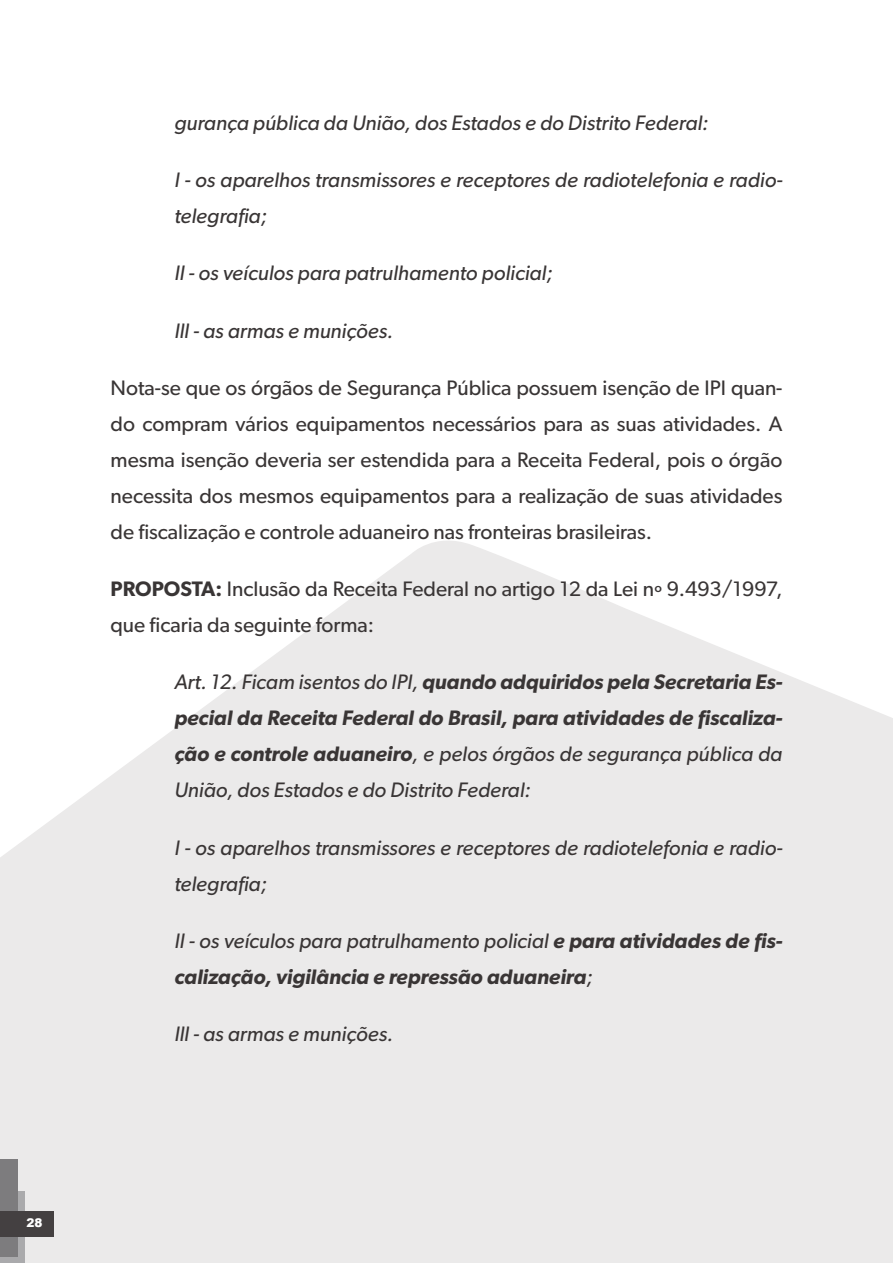
<style>
.page{position:relative;width:893px;height:1263px;background:#fff}
.page>*{position:absolute;margin:0;border:0;box-sizing:border-box;transform-origin:0 0}
.t1{font:21px/36px "Gibson";color:#393535;text-align:justify}
.t2{font:italic 600 21px/36px "Gibson";color:#393535;text-align:justify}
.t3{font:italic 21px/36px "Gibson";color:#393535}
.t4{font:900 12px "Arial";color:#fff}
.s1{font-weight:600}
.s2{font-weight:400}
</style>
<div class="page">
<svg style="left:283px;top:541px;width:440px;height:108px;fill:#ebeaea"></svg>
<div style="left:0;top:649px;width:893px;height:614px;background:#ebeaea"></div>
<div style="left:1px;top:1191px;width:24px;height:72px;background:#aaaaac"></div>
<div style="left:0;top:1160px;width:18px;height:97px;background:#7d7c7e"></div>
<div style="left:0;top:1211px;width:54px;height:25px;background:#444041"></div>
<p class="t3" style="left:174px;top:104px;width:536px">gurança pública da União, dos Estados e do Distrito Federal:</p>
<p class="t3" style="left:174px;top:161px;width:610px">I - os aparelhos transmissores e receptores de radiotelefonia e radio&shy;telegrafia;</p>
<p class="t3" style="left:174px;top:255px;width:380px">II - os veículos para patrulhamento policial;</p>
<p class="t3" style="left:174px;top:312px;width:220px">Ill - as armas e munições.</p>
<p class="t1" style="left:111px;top:369px;width:673px">Nota-se que os órgãos de Segurança Pública possuem isenção de IPI quan&shy;do compram vários equipamentos necessários para as suas atividades. A mesma isenção deveria ser estendida para a Receita Federal, pois o órgão necessita dos mesmos equipamentos para a realização de suas atividades de fiscalização e controle aduaneiro nas fronteiras brasileiras.</p>
<p class="t1" style="left:111px;top:571px;width:673px"><span class="s1">PROPOSTA:</span> Inclusão da Receita Federal no artigo 12 da Lei nº 9.493/1997, que ficaria da seguinte forma:</p>
<p class="t2" style="left:174px;top:664px;width:610px"><span class="s2">Art. 12. Ficam isentos do IPI,</span> quando adquiridos pela Secretaria Es&shy;pecial da Receita Federal do Brasil, para atividades de fiscaliza&shy;ção e controle aduaneiro<span class="s2">, e pelos órgãos de segurança pública da União, dos Estados e do Distrito Federal:</span></p>
<p class="t3" style="left:174px;top:829px;width:610px">I - os aparelhos transmissores e receptores de radiotelefonia e radio&shy;telegrafia;</p>
<p class="t2" style="left:174px;top:922px;width:610px"><span class="s2">II - os veículos para patrulhamento policial</span> e para atividades de fis&shy;calização, vigilância e repressão aduaneira<span class="s2">;</span></p>
<p class="t3" style="left:174px;top:1016px;width:220px">Ill - as armas e munições.</p>
<p class="t4" style="left:27px;top:1214px;width:18px">28</p>
</div>
